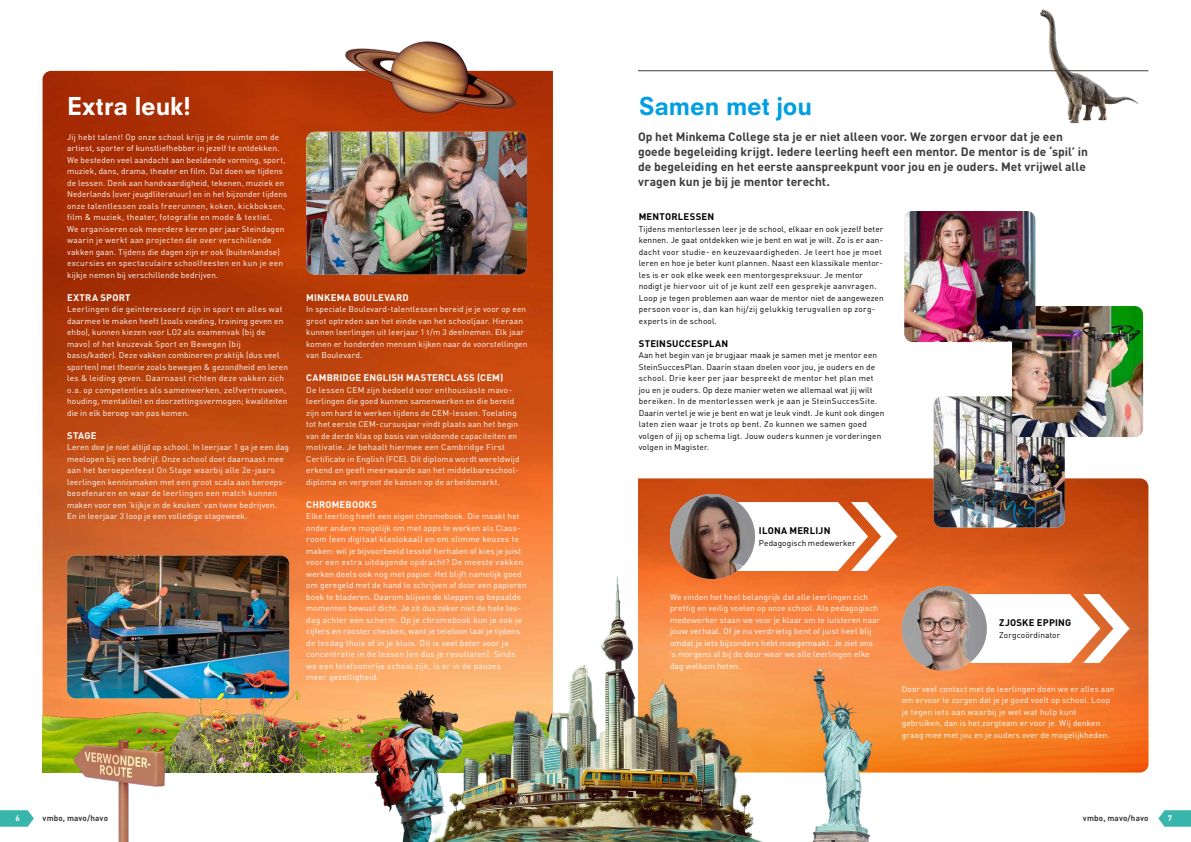
<style>
.page{position:relative;width:1191px;height:842px;background:#fff}
.page>*{position:absolute;margin:0;border:0;box-sizing:border-box;transform-origin:0 0}
.t1{font:800 24px "Neuzeit SLT Std";letter-spacing:-.005em;color:#009fe3}
.t2{font:800 24px "Neuzeit SLT Std";letter-spacing:-.005em;color:#fff}
.t3{font:700 12px/15px "DIN Pro";color:#3c3c3b}
.t4{font:700 9.5px "DIN Pro";letter-spacing:.02em;color:#fff}
.t5{font:700 9.5px "DIN Pro";letter-spacing:.02em;color:#000}
.t6{font:8.2px/11.5px "DIN Pro";letter-spacing:.02em;color:#fff}
.t7{font:8.2px/11.5px "DIN Pro";letter-spacing:.02em;color:#000}
.t8{font:700 8px "DIN Pro";letter-spacing:.02em;color:#3c3c3b}
.t9{font:700 8px "DIN Pro";color:#fff}
</style>
<div class="page">
<svg style="left:638px;top:478px;width:510px;height:294px;background:#e46a24"></svg>
<img style="left:43px;top:71px;width:510px;height:484px">
<img style="left:43px;top:555px;width:299px;height:217px">
<img style="left:1040px;top:9px;width:67px;height:115px">
<img style="left:843px;top:649px;width:40px;height:193px">
<svg style="left:0;top:810px;width:34px;height:17px"></svg>
<svg style="left:1158px;top:810px;width:33px;height:17px"></svg>
<img style="left:933px;top:396px;width:131px;height:131px">
<img style="left:332px;top:41px;width:195px;height:91px">
<img style="left:306px;top:132px;width:221px;height:143px">
<img style="left:67px;top:555px;width:222px;height:143px">
<div style="left:648px;top:69px;width:530px;height:44px;background:#5a3a00;opacity:.45"></div>
<hr style="left:638px;top:71px;width:510px;height:1px;background:#3c3c3b">
<img style="left:342px;top:537px;width:501px;height:305px">
<img style="left:84px;top:638px;width:361px;height:134px">
<img style="left:368px;top:678px;width:99px;height:164px">
<img style="left:60px;top:715px;width:124px;height:127px">
<img style="left:1012px;top:306px;width:131px;height:131px">
<img style="left:904px;top:211px;width:131px;height:131px">
<svg style="left:969px;top:594px;width:160px;height:69px"></svg>
<svg style="left:738px;top:502px;width:159px;height:69px"></svg>
<img style="left:901px;top:586px;width:85px;height:85px;border-radius:43px">
<img style="left:670px;top:494px;width:85px;height:85px;border-radius:43px">
<h1 class="t2" style="left:67px;top:92px;width:126px">Extra leuk!</h1>
<h1 class="t1" style="left:638px;top:92px;width:175px">Samen met jou</h1>
<p class="t3" style="left:638px;top:128px;width:451px">Op het Minkema College sta je er niet alleen voor. We zorgen ervoor dat je een goede begeleiding krijgt. Iedere leerling heeft een mentor. De mentor is de ‘spil’ in de begeleiding en het eerste aanspreekpunt voor jou en je ouders. Met vrijwel alle vragen kun je bij je mentor terecht.</p>
<p class="t5" style="left:639px;top:209px;width:77px">MENTORLESSEN</p>
<p class="t7" style="left:638px;top:222px;width:246px">Tijdens mentorlessen leer je de school, elkaar en ook jezelf beter kennen. Je gaat ontdekken wie je bent en wat je wilt. Zo is er aan&shy;dacht voor studie- en keuzevaardigheden. Je leert hoe je moet leren en hoe je beter kunt plannen. Naast een klassikale mentor&shy;les is er ook elke week een mentorgespreksuur. Je mentor nodigt je hiervoor uit of je kunt zelf een gesprekje aanvragen.<br>Loop je tegen problemen aan waar de mentor niet de aangewezen persoon voor is, dan kan hij/zij gelukkig terugvallen op zorg&shy;experts in de school.</p>
<p class="t5" style="left:639px;top:336px;width:91px">STEINSUCCESPLAN</p>
<p class="t7" style="left:638px;top:349px;width:247px">Aan het begin van je brugjaar maak je samen met je mentor een SteinSuccesPlan. Daarin staan doelen voor jou, je ouders en de school. Drie keer per jaar bespreekt de mentor het plan met jou en je ouders. Op deze manier weten we allemaal wat jij wilt bereiken. In de mentorlessen werk je aan je SteinSuccesSite.<br>Daarin vertel je wie je bent en wat je leuk vindt. Je kunt ook dingen laten zien waar je trots op bent. Zo kunnen we samen goed volgen of jij op schema ligt. Jouw ouders kunnen je vorderingen volgen in Magister.</p>
<p class="t6" style="left:67px;top:130px;width:222px">Jij hebt talent! Op onze school krijg je de ruimte om de artiest, sporter of kunstliefhebber in jezelf te ontdekken.<br>We besteden veel aandacht aan beeldende vorming, sport, muziek, dans, drama, theater en film. Dat doen we tijdens de lessen. Denk aan handvaardigheid, tekenen, muziek en Nederlands (over jeugdliteratuur) en in het bijzonder tijdens onze talentlessen zoals freerunnen, koken, kickboksen, film &amp; muziek, theater, fotografie en mode &amp; textiel.<br>We organiseren ook meerdere keren per jaar Steindagen waarin je werkt aan projecten die over verschillende vakken gaan. Tijdens die dagen zijn er ook (buitenlandse) excursies en spectaculaire schoolfeesten en kun je een kijkje nemen bij verschillende bedrijven.</p>
<p class="t4" style="left:67px;top:290px;width:65px">EXTRA SPORT</p>
<p class="t6" style="left:67px;top:303px;width:222px">Leerlingen die geïnteresseerd zijn in sport en alles wat daarmee te maken heeft (zoals voeding, training geven en ehbo), kunnen kiezen voor LO2 als examenvak (bij de mavo) of het keuzevak Sport en Bewegen (bij basis/kader). Deze vakken combineren praktijk (dus veel sporten) met theorie zoals bewegen &amp; gezondheid en leren les &amp; leiding geven. Daarnaast richten deze vakken zich o.a. op competenties als samenwerken, zelfvertrouwen, houding, mentaliteit en doorzettingsvermogen; kwaliteiten die in elk beroep van pas komen.</p>
<p class="t4" style="left:67px;top:428px;width:31px">STAGE</p>
<p class="t6" style="left:67px;top:441px;width:223px">Leren doe je niet altijd op school. In leerjaar 1 ga je een dag meelopen bij een bedrijf. Onze school doet daarnaast mee aan het beroepenfeest On Stage waarbij alle 2e-jaars leerlingen kennismaken met een groot scala aan beroeps&shy;beoefenaren en waar de leerlingen een match kunnen maken voor een ‘kijkje in de keuken’ van twee bedrijven.<br>En in leerjaar 3 loop je een volledige stageweek.</p>
<p class="t4" style="left:306px;top:290px;width:104px">MINKEMA BOULEVARD</p>
<p class="t6" style="left:306px;top:303px;width:223px">In speciale Boulevard-talentlessen bereid je je voor op een groot optreden aan het einde van het schooljaar. Hieraan kunnen leerlingen uit leerjaar 1 t/m 3 deelnemen. Elk jaar komen er honderden mensen kijken naar de voorstellingen van Boulevard.</p>
<p class="t4" style="left:306px;top:370px;width:198px">CAMBRIDGE ENGLISH MASTERCLASS (CEM)</p>
<p class="t6" style="left:306px;top:383px;width:215px">De lessen CEM zijn bedoeld voor enthousiaste mavo&shy;leerlingen die goed kunnen samenwerken en die bereid zijn om hard te werken tijdens de CEM- lessen. Toelating tot het eerste CEM-cursusjaar vindt plaats aan het begin van de derde klas op basis van voldoende capaciteiten en motivatie. Je behaalt hiermee een Cambridge First Certificate in English (FCE). Dit diploma wordt wereldwijd erkend en geeft meerwaarde aan het middelbareschool&shy;diploma en vergroot de kansen op de arbeidsmarkt.</p>
<p class="t4" style="left:306px;top:497px;width:72px">CHROMEBOOKS</p>
<p class="t6" style="left:306px;top:510px;width:222px">Elke leerling heeft een eigen chromebook. Die maakt het onder andere mogelijk om met apps te werken als Class&shy;room (een digitaal klaslokaal) en om slimme keuzes te maken: wil je bijvoorbeeld lesstof herhalen of kies je juist voor een extra uitdagende opdracht? De meeste vakken werken deels ook nog met papier. Het blijft namelijk goed om geregeld met de hand te schrijven of door een papieren boek te bladeren. Daarom blijven de kleppen op bepaalde momenten bewust dicht. Je zit dus zeker niet de hele les&shy;dag achter een scherm. Op je chromebook kun je ook je cijfers en rooster checken, want je telefoon laat je tijdens de lesdag thuis of in je kluis. Dit is veel beter voor je concentratie in de lessen (en dus je resultaten). Sinds we een telefoonvrije school zijn, is er in de pauzes<br>meer gezelligheid.</p>
<p class="t5" style="left:759px;top:523px;width:73px">ILONA MERLIJN</p>
<p class="t7" style="left:759px;top:536px;width:98px">Pedagogisch medewerker</p>
<p class="t6" style="left:670px;top:590px;width:212px">We vinden het heel belangrijk dat alle leerlingen zich prettig en veilig voelen op onze school. Als pedagogisch medewerker staan we voor je klaar om te luisteren naar jouw verhaal. Of je nu verdrietig bent of juist heel blij omdat je iets bijzonders hebt meegemaakt. Je ziet ons ’s morgens al bij de deur waar we alle leerlingen elke dag welkom heten.</p>
<p class="t5" style="left:999px;top:615px;width:74px">ZJOSKE EPPING</p>
<p class="t7" style="left:999px;top:628px;width:63px">Zorgcoördinator</p>
<p class="t6" style="left:901px;top:682px;width:214px">Door veel contact met de leerlingen doen we er alles aan om ervoor te zorgen dat je je goed voelt op school. Loop je tegen iets aan waarbij je wel wat hulp kunt gebruiken, dan is het zorgteam er voor je. Wij denken graag mee met jou en je ouders over de mogelijkheden.</p>
<p class="t9" style="left:15px;top:811px;width:6px">6</p>
<p class="t8" style="left:43px;top:812px;width:67px">vmbo, mavo/havo</p>
<p class="t8" style="left:1083px;top:812px;width:67px">vmbo, mavo/havo</p>
<p class="t9" style="left:1167px;top:811px;width:6px">7</p>
</div>
